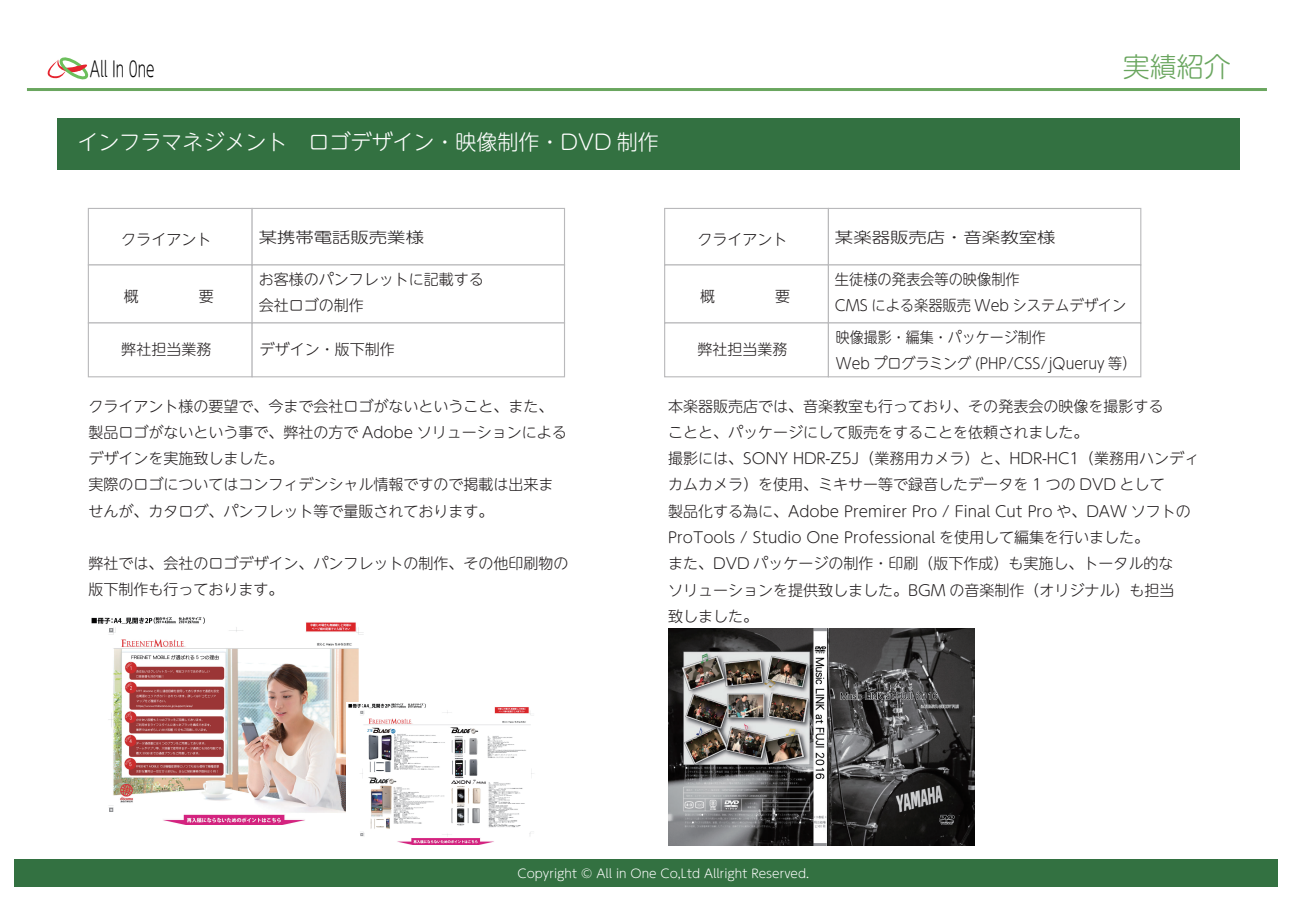
<style>
.page{position:relative;width:1289px;height:919px;background:#fff}
.page>*{position:absolute;margin:0;border:0;box-sizing:border-box;transform-origin:0 0}
.t1{font:300 27px "UD Shin M Go Pr 6 N";color:#6aa65f}
.t2{font:300 21px "UD Shin M Go Pr 6 N";color:#fff}
.t3{font:300 21px "UD Shin M Go Pr 6 N";color:#030303;scale:.65 1}
.t4{font:300 15px/26.2px "UD Shin M Go Pr 6 N";color:#231f20}
.t5{font:300 15px/26.2px "UD Shin M Go Pr 6 N";color:#231f20;scale:.93 1}
.t6{font:300 15px/26.2px "UD Shin M Go Pr 6 N";color:#231f20;scale:.95 1}
.t7{font:300 15px "UD Shin M Go Pr 6 N";color:#231f20;scale:1.22 1}
.t8{font:300 12px "UD Shin M Go Pr 6 N";color:#fff}
</style>
<div class="page">
<hr style="left:27px;top:88px;width:1239px;height:3px;background:#6aa65f">
<div style="left:14px;top:859px;width:1263px;height:27px;background:#337141"></div>
<div style="left:57px;top:118px;width:1182px;height:51px;background:#337141"></div>
<div style="left:88px;top:208px;width:165px;height:57px;background:#fff;border:1px solid #b9b9bb"></div>
<div style="left:251px;top:208px;width:314px;height:57px;background:#fff;border:1px solid #b9b9bb"></div>
<div style="left:88px;top:264px;width:165px;height:59px;background:#fff;border:1px solid #b9b9bb"></div>
<div style="left:251px;top:264px;width:314px;height:59px;background:#fff;border:1px solid #b9b9bb"></div>
<div style="left:88px;top:322px;width:165px;height:55px;background:#fff;border:1px solid #b9b9bb"></div>
<div style="left:251px;top:322px;width:314px;height:55px;background:#fff;border:1px solid #b9b9bb"></div>
<img style="left:91px;top:617px;width:273px;height:207px">
<img style="left:346px;top:702px;width:188px;height:142px">
<div style="left:664px;top:208px;width:165px;height:57px;background:#fff;border:1px solid #b9b9bb"></div>
<div style="left:827px;top:208px;width:314px;height:57px;background:#fff;border:1px solid #b9b9bb"></div>
<div style="left:664px;top:264px;width:165px;height:59px;background:#fff;border:1px solid #b9b9bb"></div>
<div style="left:827px;top:264px;width:314px;height:59px;background:#fff;border:1px solid #b9b9bb"></div>
<div style="left:664px;top:322px;width:165px;height:55px;background:#fff;border:1px solid #b9b9bb"></div>
<div style="left:827px;top:322px;width:314px;height:55px;background:#fff;border:1px solid #b9b9bb"></div>
<img style="left:668px;top:628px;width:306px;height:216px">
<svg style="left:47px;top:57px;width:42px;height:23px"></svg>
<h2 class="t3" style="left:90px;top:52px;width:101px">All In 0ne</h2>
<h2 class="t2" style="left:77px;top:124px;width:583px">インフラマネジメント　ロゴデザイン・映像制作・DVD 制作</h2>
<h1 class="t1" style="left:1122px;top:45px;width:109px">実績紹介</h1>
<p class="t4" style="left:121px;top:225px;width:91px">クライアント</p>
<p class="t7" style="left:259px;top:224px;width:137px">某携帯電話販売業様</p>
<p class="t4" style="left:697px;top:225px;width:92px">クライアント</p>
<p class="t7" style="left:835px;top:224px;width:182px">某楽器販売店・音楽教室様</p>
<p class="t4" style="left:124px;top:282px;width:91px">概　　　　要</p>
<p class="t4" style="left:259px;top:265px;width:226px">お客様のパンフレットに記載する会社ロゴの制作</p>
<p class="t4" style="left:700px;top:282px;width:91px">概　　　　要</p>
<p class="t6" style="left:835px;top:265px;width:308px">生徒様の発表会等の映像制作<br>CMS による楽器販売 Web システムデザイン</p>
<p class="t4" style="left:121px;top:335px;width:91px">弊社担当業務</p>
<p class="t4" style="left:260px;top:335px;width:136px">デザイン・版下制作</p>
<p class="t4" style="left:88px;top:392px;width:480px">クライアント様の要望で、今まで会社ロゴがないということ、また、製品ロゴがないという事で、弊社の方で Adobe ソリューションによるデザインを実施致しました。<br>実際のロゴについてはコンフィデンシャル情報ですので掲載は出来ませんが、カタログ、パンフレット等で量販されております。</p>
<p class="t4" style="left:88px;top:549px;width:481px">弊社では、会社のロゴデザイン、パンフレットの制作、その他印刷物の版下制作も行っております。</p>
<p class="t5" style="left:836px;top:323px;width:324px">映像撮影・編集・パッケージ制作<br>Web プログラミング (PHP/CSS/jQueruy 等）</p>
<p class="t4" style="left:668px;top:392px;width:532px">本楽器販売店では、音楽教室も行っており、その発表会の映像を撮影する<br>ことと、パッケージにして販売をすることを依頼されました。<br>撮影には、SONY HDR-Z5J（業務用カメラ）と、HDR-HC1（業務用ハンディカムカメラ）を使用、ミキサー等で録音したデータを 1 つの DVD として<br>製品化する為に、Adobe Premirer Pro / Final Cut Pro や、DAW ソフトのProTools / Studio One Professional を使用して編集を行いました。<br>また、DVD パッケージの制作・印刷（版下作成）も実施し、トータル的な<br>ソリューションを提供致しました。BGM の音楽制作（オリジナル）も担当<br>致しました。</p>
<p class="t4" style="left:697px;top:335px;width:92px">弊社担当業務</p>
<p class="t8" style="left:517px;top:863px;width:293px">Copyright © All in One Co,Ltd Allright Reserved.</p>
</div>
